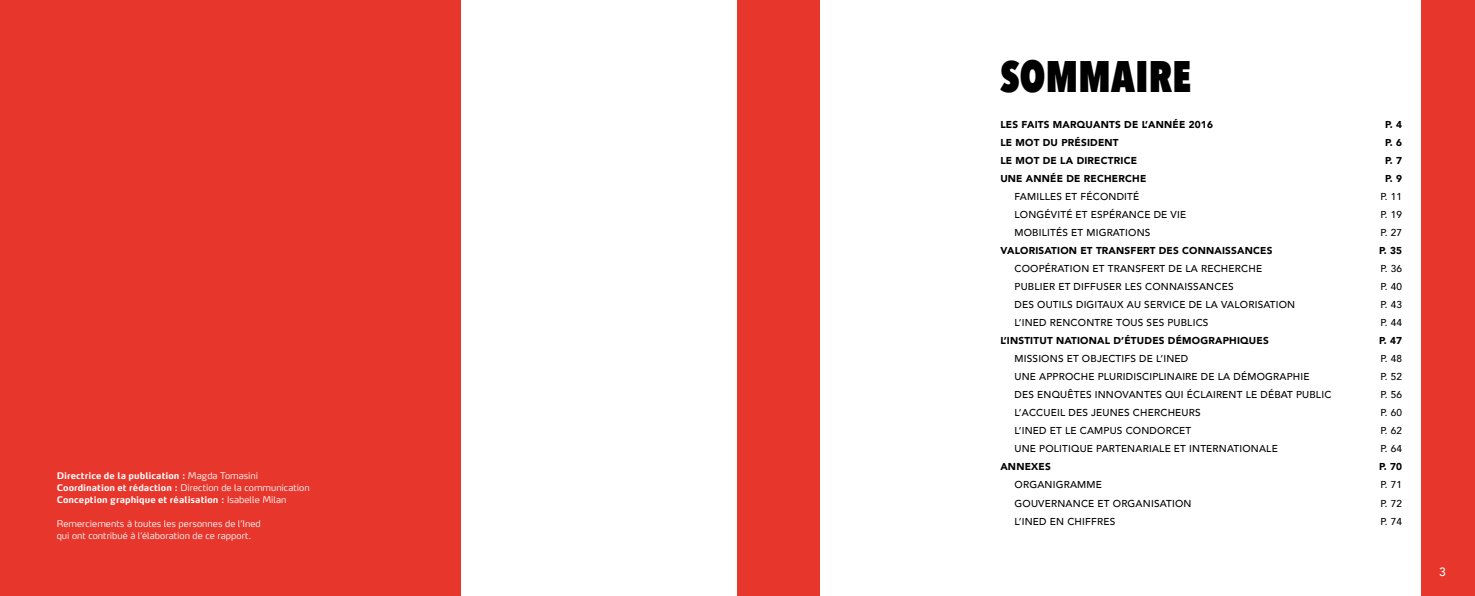
<style>
.page{position:relative;width:1475px;height:596px;background:#fff}
.page>*{position:absolute;margin:0;border:0;box-sizing:border-box;transform-origin:0 0}
.t1{font:800 44px "Avenir Next Condensed";letter-spacing:.01em;color:#000;scale:.91 1}
.t2{font:500 12px "Avenir";color:#fff}
.t3{font:500 10px "Avenir";letter-spacing:.02em;color:#000}
.t4{font:900 10px "Avenir";letter-spacing:.02em;color:#000}
.t5{font:700 9px/12px "Max OT";letter-spacing:.005em;color:#fff}
.t6{font:300 9px/12px "Max OT";letter-spacing:.005em;color:#fff}
.s1{font-weight:300}
</style>
<div class="page">
<div style="left:1420px;top:0;width:54px;height:595px;background:#e7362c"></div>
<div style="left:737px;top:0;width:82px;height:595px;background:#e7362c"></div>
<div style="left:0;top:0;width:460px;height:595px;background:#e7362c"></div>
<p class="t5" style="left:57px;top:469px;width:254px">Directrice de la publication : <span class="s1">Magda Tomasini<br></span>Coordination et rédaction : <span class="s1">Direction de la communication<br></span>Conception graphique et réalisation : <span class="s1">Isabelle Milan</span></p>
<p class="t6" style="left:57px;top:517px;width:205px">Remerciements à toutes les personnes de l’Ined qui ont contribué à l’élaboration de ce rapport.</p>
<h1 class="t1" style="left:1000px;top:49px;width:211px">SOMMAIRE</h1>
<p class="t4" style="left:1000px;top:116px;width:214px">LES FAITS MARQUANTS DE L’ANNÉE 2016</p>
<p class="t4" style="left:1384px;top:116px;width:19px">P. 4</p>
<p class="t4" style="left:1000px;top:134px;width:120px">LE MOT DU PRÉSIDENT</p>
<p class="t4" style="left:1384px;top:134px;width:19px">P. 6</p>
<p class="t4" style="left:1000px;top:152px;width:138px">LE MOT DE LA DIRECTRICE</p>
<p class="t4" style="left:1384px;top:152px;width:19px">P. 7</p>
<p class="t4" style="left:1000px;top:170px;width:147px">UNE ANNÉE DE RECHERCHE</p>
<p class="t4" style="left:1384px;top:170px;width:19px">P. 9</p>
<p class="t3" style="left:1014px;top:188px;width:126px">FAMILLES ET FÉCONDITÉ</p>
<p class="t3" style="left:1380px;top:188px;width:23px">P. 11</p>
<p class="t3" style="left:1014px;top:206px;width:173px">LONGÉVITÉ ET ESPÉRANCE DE VIE</p>
<p class="t3" style="left:1380px;top:206px;width:23px">P. 19</p>
<p class="t3" style="left:1014px;top:224px;width:137px">MOBILITÉS ET MIGRATIONS</p>
<p class="t3" style="left:1380px;top:224px;width:23px">P. 27</p>
<p class="t4" style="left:1000px;top:242px;width:273px">VALORISATION ET TRANSFERT DES CONNAISSANCES</p>
<p class="t4" style="left:1378px;top:242px;width:25px">P. 35</p>
<p class="t3" style="left:1014px;top:260px;width:249px">COOPÉRATION ET TRANSFERT DE LA RECHERCHE</p>
<p class="t3" style="left:1380px;top:260px;width:23px">P. 36</p>
<p class="t3" style="left:1014px;top:278px;width:220px">PUBLIER ET DIFFUSER LES CONNAISSANCES</p>
<p class="t3" style="left:1380px;top:278px;width:23px">P. 40</p>
<p class="t3" style="left:1014px;top:296px;width:282px">DES OUTILS DIGITAUX AU SERVICE DE LA VALORISATION</p>
<p class="t3" style="left:1380px;top:296px;width:23px">P. 43</p>
<p class="t3" style="left:1014px;top:314px;width:195px">L’INED RENCONTRE TOUS SES PUBLICS</p>
<p class="t3" style="left:1380px;top:314px;width:23px">P. 44</p>
<p class="t4" style="left:1000px;top:332px;width:270px">L’INSTITUT NATIONAL D’ÉTUDES DÉMOGRAPHIQUES</p>
<p class="t4" style="left:1378px;top:332px;width:25px">P. 47</p>
<p class="t3" style="left:1014px;top:350px;width:175px">MISSIONS ET OBJECTIFS DE L’INED</p>
<p class="t3" style="left:1380px;top:350px;width:23px">P. 48</p>
<p class="t3" style="left:1014px;top:368px;width:296px">UNE APPROCHE PLURIDISCIPLINAIRE DE LA DÉMOGRAPHIE</p>
<p class="t3" style="left:1380px;top:368px;width:23px">P. 52</p>
<p class="t3" style="left:1014px;top:386px;width:318px">DES ENQUÊTES INNOVANTES QUI ÉCLAIRENT LE DÉBAT PUBLIC</p>
<p class="t3" style="left:1380px;top:386px;width:23px">P. 56</p>
<p class="t3" style="left:1014px;top:404px;width:188px">L’ACCUEIL DES JEUNES CHERCHEURS</p>
<p class="t3" style="left:1380px;top:404px;width:23px">P. 60</p>
<p class="t3" style="left:1014px;top:422px;width:178px">L’INED ET LE CAMPUS CONDORCET</p>
<p class="t3" style="left:1380px;top:422px;width:23px">P. 62</p>
<p class="t3" style="left:1014px;top:440px;width:265px">UNE POLITIQUE PARTENARIALE ET INTERNATIONALE</p>
<p class="t3" style="left:1380px;top:440px;width:23px">P. 64</p>
<p class="t4" style="left:1000px;top:458px;width:52px">ANNEXES</p>
<p class="t4" style="left:1378px;top:458px;width:25px">P. 70</p>
<p class="t3" style="left:1014px;top:476px;width:89px">ORGANIGRAMME</p>
<p class="t3" style="left:1380px;top:476px;width:23px">P. 71</p>
<p class="t3" style="left:1014px;top:494px;width:178px">GOUVERNANCE ET ORGANISATION</p>
<p class="t3" style="left:1380px;top:494px;width:23px">P. 72</p>
<p class="t3" style="left:1014px;top:512px;width:102px">L’INED EN CHIFFRES</p>
<p class="t3" style="left:1380px;top:512px;width:23px">P. 74</p>
<p class="t2" style="left:1438px;top:561px;width:8px">3</p>
</div>
